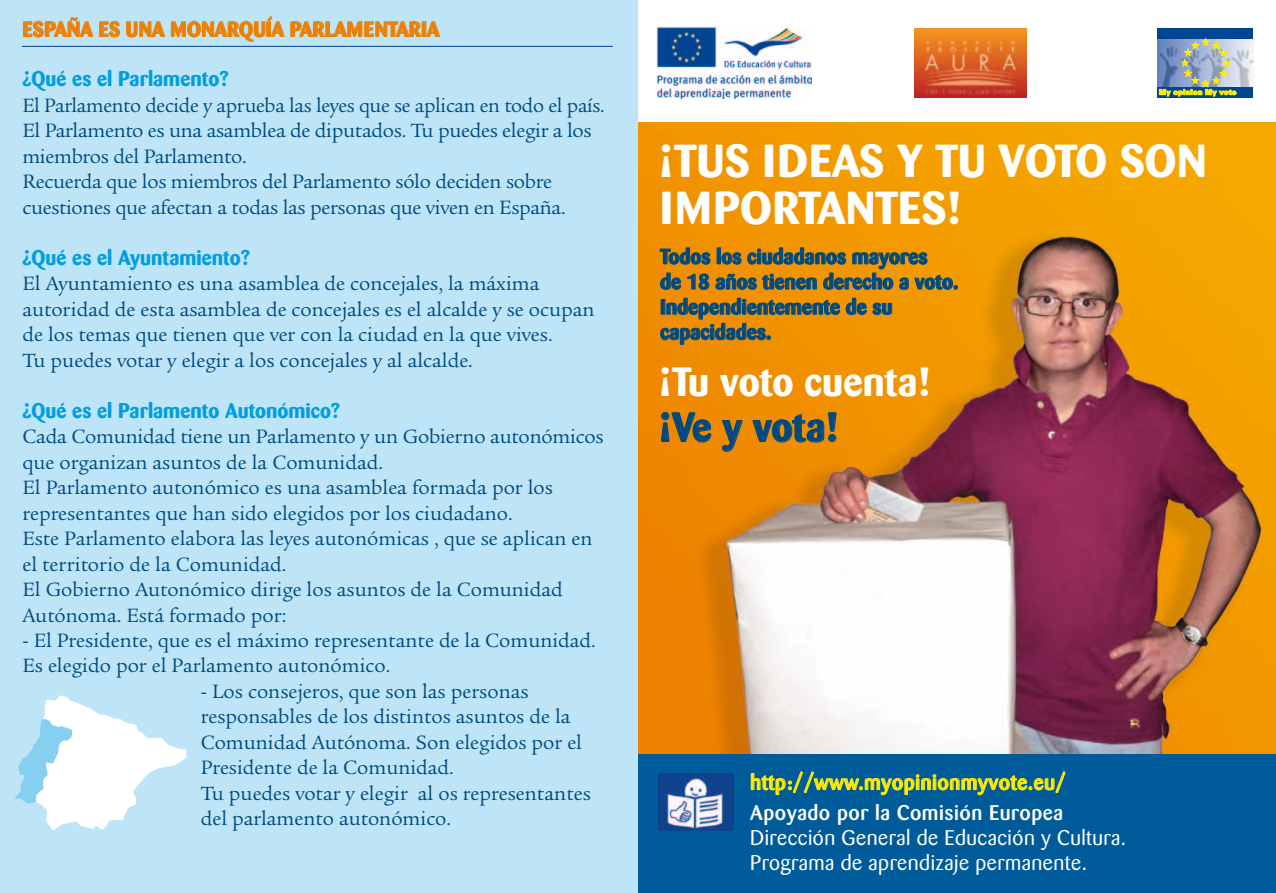
<style>
.page{position:relative;width:1276px;height:893px;background:#fff}
.page>*{position:absolute;margin:0;border:0;box-sizing:border-box;transform-origin:0 0}
.t1{font:700 45.75px/46.2px "Barmeno";color:#fff}
.t2{font:700 40.5px "Barmeno";color:#fff}
.t3{font:700 40.5px "Barmeno";color:#004a80}
.t4{font:21px/25.5px "Legacy Ser ITC";color:#004a80}
.t5{font:700 21px/25.2px "Barmeno";color:#004a80}
.t6{font:700 21px "Barmeno";color:#009ee0}
.t7{font:21px/25.2px "Barmeno";letter-spacing:.025em;color:#fff}
.t8{font:700 21px "Barmeno";color:#ee7f00}
.t9{font:500 21px "Barmeno";letter-spacing:.025em;color:#ffed00}
.t10{font:500 21px "Barmeno";letter-spacing:.025em;color:#fff}
</style>
<div class="page">
<img style="left:638px;top:123px;width:638px;height:631px">
<div style="left:638px;top:754px;width:638px;height:139px;background:#005b9a"></div>
<div style="left:0;top:0;width:638px;height:893px;background:#bde4f7"></div>
<hr style="left:22px;top:46px;width:591px;height:1px;background:#004494">
<svg style="left:23px;top:17px;width:70px;height:20px"></svg>
<svg style="left:99px;top:21px;width:21px;height:16px"></svg>
<svg style="left:126px;top:21px;width:39px;height:16px"></svg>
<svg style="left:171px;top:17px;width:113px;height:25px"></svg>
<svg style="left:291px;top:21px;width:130px;height:16px"></svg>
<div style="left:422px;top:22px;width:4px;height:15px;border:1px solid #ee7f00"></div>
<svg style="left:427px;top:21px;width:13px;height:16px"></svg>
<svg style="left:660px;top:248px;width:297px;height:42px;background:#bc841b"></svg>
<svg style="left:846px;top:298px;width:20px;height:17px"></svg>
<svg style="left:872px;top:303px;width:20px;height:12px"></svg>
<svg style="left:660px;top:298px;width:180px;height:47px;background:#c28218"></svg>
<svg style="left:661px;top:412px;width:50px;height:30px"></svg>
<svg style="left:722px;top:420px;width:20px;height:32px"></svg>
<svg style="left:753px;top:413px;width:83px;height:29px;background:#c48116"></svg>
<svg style="left:751px;top:771px;width:314px;height:24px"></svg>
<img style="left:658px;top:773px;width:75px;height:58px">
<svg style="left:15px;top:695px;width:171px;height:136px"></svg>
<img style="left:656px;top:27px;width:155px;height:71px">
<img style="left:1157px;top:39px;width:96px;height:48px">
<div style="left:1157px;top:87px;width:96px;height:11px;background:#004494"></div>
<div style="left:1157px;top:28px;width:96px;height:11px;background:#004494"></div>
<svg style="left:1159px;top:39px;width:77px;height:57px;background:#98a9a5"></svg>
<img style="left:914px;top:28px;width:112px;height:70px">
<p class="t8" style="left:22px;top:17px;width:418px">ESPAÑA ES UNA MONARQUÍA PARLAMENTARIA</p>
<p class="t6" style="left:22px;top:66px;width:208px">¿Qué es el Parlamento?</p>
<p class="t4" style="left:22px;top:92px;width:584px">El Parlamento decide y aprueba las leyes que se aplican en todo el país.<br>El Parlamento es una asamblea de diputados. Tu puedes elegir a los miembros del Parlamento.<br>Recuerda que los miembros del Parlamento sólo deciden sobre cuestiones que afectan a todas las personas que viven en España.</p>
<p class="t6" style="left:22px;top:244px;width:229px">¿Qué es el Ayuntamiento?</p>
<p class="t4" style="left:22px;top:271px;width:573px">El Ayuntamiento es una asamblea de concejales, la máxima autoridad de esta asamblea de concejales es el alcalde y se ocupan de los temas que tienen que ver con la ciudad en la que vives.<br>Tu puedes votar y elegir a los concejales y al alcalde.</p>
<p class="t6" style="left:22px;top:397px;width:319px">¿Qué es el Parlamento Autonómico?</p>
<p class="t4" style="left:22px;top:424px;width:583px">Cada Comunidad tiene un Parlamento y un Gobierno autonómicos que organizan asuntos de la Comunidad.<br>El Parlamento autonómico es una asamblea formada por los representantes que han sido elegidos por los ciudadano.<br>Este Parlamento elabora las leyes autonómicas , que se aplican en el territorio de la Comunidad.<br>El Gobierno Autonómico dirige los asuntos de la Comunidad Autónoma. Está formado por:</p>
<p class="t4" style="left:22px;top:628px;width:575px">- El Presidente, que es el máximo representante de la Comunidad.<br>Es elegido por el Parlamento autonómico.</p>
<p class="t4" style="left:201px;top:679px;width:391px">- Los consejeros, que son las personas responsables de los distintos asuntos de la Comunidad Autónoma. Son elegidos por el Presidente de la Comunidad.<br>Tu puedes votar y elegir al os representantes del parlamento autonómico.</p>
<h1 class="t1" style="left:660px;top:138px;width:548px">¡TUS IDEAS Y TU VOTO SON<br>IMPORTANTES!</h1>
<p class="t5" style="left:660px;top:244px;width:299px">Todos los ciudadanos mayores<br>de 18 años tienen derecho a voto.<br>Independientemente de su capacidades.</p>
<h2 class="t2" style="left:660px;top:358px;width:271px">¡Tu voto cuenta!</h2>
<h2 class="t3" style="left:660px;top:403px;width:179px">¡Ve y vota!</h2>
<p class="t9" style="left:750px;top:770px;width:316px">http://www.myopinionmyvote.eu/</p>
<p class="t10" style="left:750px;top:800px;width:314px">Apoyado por la Comisión Europea</p>
<p class="t7" style="left:750px;top:825px;width:377px">Dirección General de Educación y Cultura.<br>Programa de aprendizaje permanente.</p>
</div>
